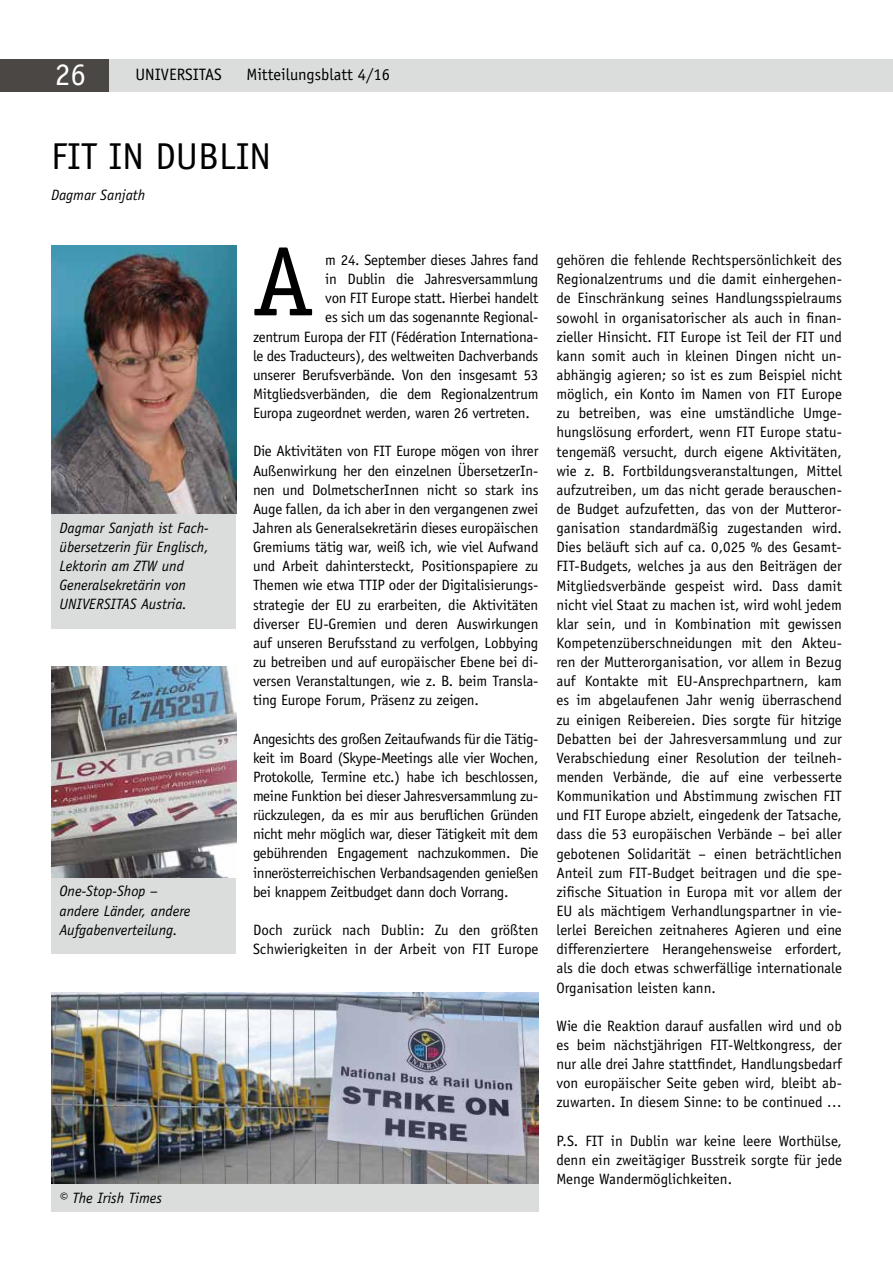
<style>
.page{position:relative;width:893px;height:1263px;background:#fff}
.page>*{position:absolute;margin:0;border:0;box-sizing:border-box;transform-origin:0 0}
.t1{font:99px "Officina Serif Std";color:#000}
.t2{font:37.5px "Officina Sans Std";color:#000}
.t3{font:31.5px "Officina Serif Std";color:#fff}
.t4{font:16.5px "Officina Sans Std";color:#000}
.t5{font:15px/19.2px "Officina Sans Std";letter-spacing:-.015em;color:#000;text-align:justify}
.t6{font:italic 15px/19.2px "Officina Sans Std";color:#000}
</style>
<div class="page">
<div style="left:0;top:59px;width:893px;height:33px;background:#dbdcdc"></div>
<div style="left:0;top:59px;width:109px;height:33px;background:#4b4745"></div>
<div style="left:51px;top:506px;width:185px;height:122px;background:#dbdcdc"></div>
<img style="left:51px;top:246px;width:185px;height:268px">
<div style="left:51px;top:858px;width:185px;height:96px;background:#dbdcdc"></div>
<img style="left:51px;top:667px;width:185px;height:210px">
<div style="left:51px;top:1164px;width:488px;height:48px;background:#dbdcdc"></div>
<img style="left:51px;top:992px;width:488px;height:191px">
<h3 class="t3" style="left:55px;top:56px;width:33px">26</h3>
<p class="t4" style="left:135px;top:65px;width:88px">UNIVERSITAS</p>
<p class="t4" style="left:246px;top:65px;width:145px">Mitteilungsblatt 4/16</p>
<h2 class="t2" style="left:51px;top:135px;width:222px">FIT IN DUBLIN</h2>
<p class="t6" style="left:51px;top:185px;width:96px">Dagmar Sanjath</p>
<p class="t6" style="left:60px;top:518px;width:151px">Dagmar Sanjath ist Fach&shy;übersetzerin für Englisch,<br>Lektorin am ZTW und<br>Generalsekretärin von<br>UNIVERSITAS Austria.</p>
<p class="t6" style="left:60px;top:882px;width:133px">One-Stop-Shop – andere Länder, andere<br>Aufgabenverteilung.</p>
<h1 class="t1" style="left:253px;top:224px;width:62px">A</h1>
<p class="t5" style="left:325px;top:250px;width:215px">m 24. September dieses Jahres fand</p>
<p class="t5" style="left:325px;top:269px;width:215px">in Dublin die Jahresversammlung</p>
<p class="t5" style="left:325px;top:289px;width:215px">von FIT Europe statt. Hierbei handelt</p>
<p class="t5" style="left:325px;top:308px;width:215px">es sich um das sogenannte Regional-</p>
<p class="t5" style="left:253px;top:327px;width:287px">zentrum Europa der FIT (Fédération Internationa-</p>
<p class="t5" style="left:253px;top:346px;width:287px">le des Traducteurs), des weltweiten Dachverbands</p>
<p class="t5" style="left:253px;top:365px;width:287px">unserer Berufsverbände. Von den insgesamt 53</p>
<p class="t5" style="left:253px;top:384px;width:287px">Mitgliedsverbänden, die dem Regionalzentrum</p>
<p class="t5" style="left:253px;top:403px;width:278px">Europa zugeordnet werden, waren 26 vertreten.</p>
<p class="t5" style="left:253px;top:442px;width:287px">Die Aktivitäten von FIT Europe mögen von ihrer Außenwirkung her den einzelnen ÜbersetzerIn&shy;nen und DolmetscherInnen nicht so stark ins Auge fallen, da ich aber in den vergangenen zwei Jahren als Generalsekretärin dieses europäischen Gremiums tätig war, weiß ich, wie viel Aufwand und Arbeit dahintersteckt, Positionspapiere zu Themen wie etwa TTIP oder der Digitalisierungs&shy;strategie der EU zu erarbeiten, die Aktivitäten diverser EU-Gremien und deren Auswirkungen auf unseren Berufsstand zu verfolgen, Lobbying zu betreiben und auf europäischer Ebene bei di&shy;versen Veranstaltungen, wie z. B. beim Transla&shy;ting Europe Forum, Präsenz zu zeigen.</p>
<p class="t5" style="left:253px;top:729px;width:287px">Angesichts des großen Zeitaufwands für die Tätig&shy;keit im Board (Skype-Meetings alle vier Wochen, Protokolle, Termine etc.) habe ich beschlossen, meine Funktion bei dieser Jahresversammlung zu&shy;rückzulegen, da es mir aus beruflichen Gründen nicht mehr möglich war, dieser Tätigkeit mit dem gebührenden Engagement nachzukommen. Die innerösterreichischen Verbandsagenden genießen bei knappem Zeitbudget dann doch Vorrang.</p>
<p class="t5" style="left:253px;top:920px;width:287px">Doch zurück nach Dublin: Zu den größten<br>Schwierigkeiten in der Arbeit von FIT Europe</p>
<p class="t6" style="left:60px;top:1188px;width:104px">© The Irish Times</p>
<p class="t5" style="left:556px;top:250px;width:287px">gehören die fehlende Rechtspersönlichkeit des Regionalzentrums und die damit einhergehen&shy;de Einschränkung seines Handlungsspielraums sowohl in organisatorischer als auch in finan&shy;zieller Hinsicht. FIT Europe ist Teil der FIT und kann somit auch in kleinen Dingen nicht un&shy;abhängig agieren; so ist es zum Beispiel nicht möglich, ein Konto im Namen von FIT Europe zu betreiben, was eine umständliche Umge&shy;hungslösung erfordert, wenn FIT Europe statu&shy;tengemäß versucht, durch eigene Aktivitäten, wie z. B. Fortbildungsveranstaltungen, Mittel aufzutreiben, um das nicht gerade berauschen&shy;de Budget aufzufetten, das von der Mutteror&shy;ganisation standardmäßig zugestanden wird.<br>Dies beläuft sich auf ca. 0,025 % des Gesamt-FIT-Budgets, welches ja aus den Beiträgen der Mitgliedsverbände gespeist wird. Dass damit nicht viel Staat zu machen ist, wird wohl jedem klar sein, und in Kombination mit gewissen Kompetenzüberschneidungen mit den Akteu&shy;ren der Mutterorganisation, vor allem in Bezug auf Kontakte mit EU-Ansprechpartnern, kam es im abgelaufenen Jahr wenig überraschend zu einigen Reibereien. Dies sorgte für hitzige Debatten bei der Jahresversammlung und zur Verabschiedung einer Resolution der teilneh&shy;menden Verbände, die auf eine verbesserte Kommunikation und Abstimmung zwischen FIT und FIT Europe abzielt, eingedenk der Tatsache, dass die 53 europäischen Verbände – bei aller gebotenen Solidarität – einen beträchtlichen Anteil zum FIT-Budget beitragen und die spe&shy;zifische Situation in Europa mit vor allem der EU als mächtigem Verhandlungspartner in vie&shy;lerlei Bereichen zeitnaheres Agieren und eine differenziertere Herangehensweise erfordert, als die doch etwas schwerfällige internationale Organisation leisten kann.</p>
<p class="t5" style="left:556px;top:1016px;width:287px">Wie die Reaktion darauf ausfallen wird und ob es beim nächstjährigen FIT-Weltkongress, der nur alle drei Jahre stattfindet, Handlungsbedarf von europäischer Seite geben wird, bleibt ab&shy;zuwarten. In diesem Sinne: to be continued …</p>
<p class="t5" style="left:556px;top:1131px;width:287px">P.S. FIT in Dublin war keine leere Worthülse, denn ein zweitägiger Busstreik sorgte für jede Menge Wandermöglichkeiten.</p>
</div>
